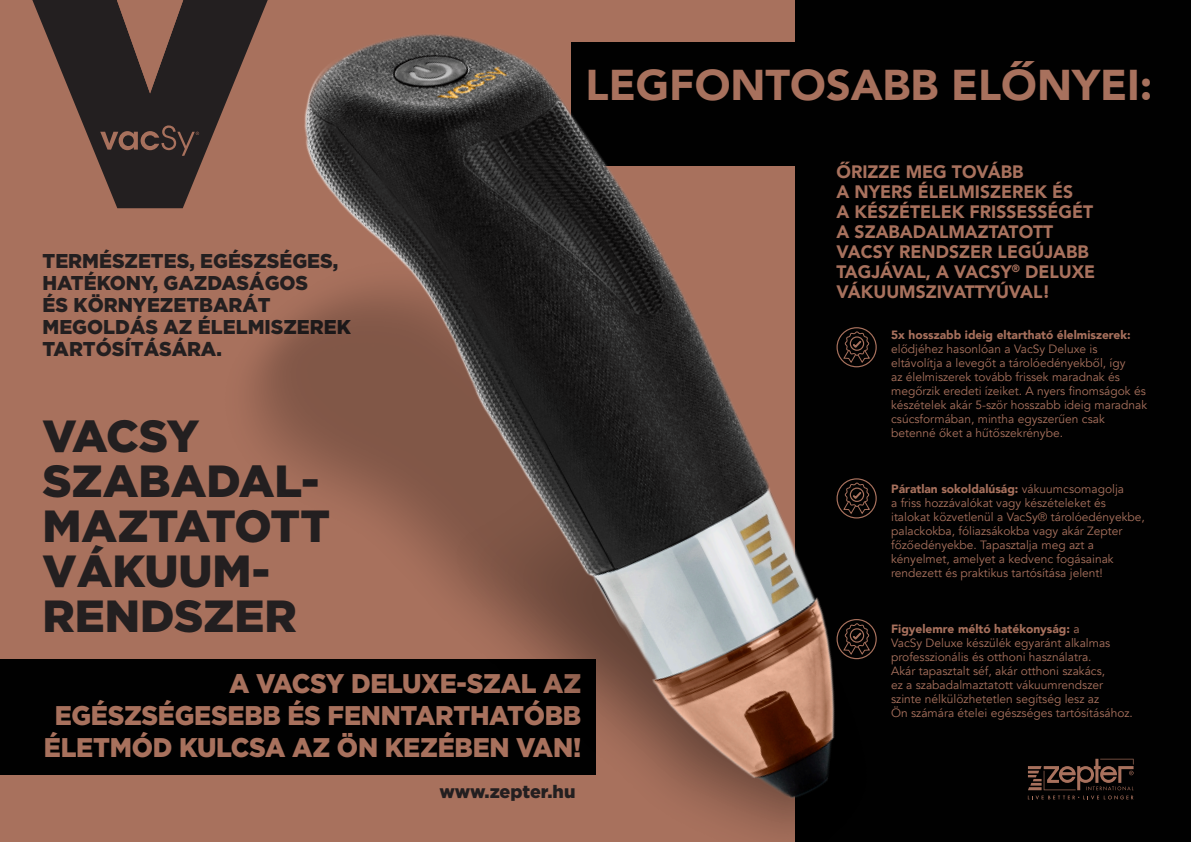
<style>
.page{position:relative;width:1191px;height:842px;background:#010101}
.page>*{position:absolute;margin:0;border:0;box-sizing:border-box;transform-origin:0 0}
.t1{font:900 45px/45px "Gotham";color:#231f20}
.t2{font:900 43px "Avenir";color:#a8715d}
.t3{font:900 27px/32px "Gotham";letter-spacing:-.01em;color:#a8715d;text-align:right;scale:.95 1}
.t4{font:900 20px/22px "Gotham";color:#231f20}
.t5{font:900 18px/20px "Avenir";color:#a8715d}
.t6{font:900 18px "Gotham";letter-spacing:-.01em;color:#231f20}
.t7{font:12px/14px "Avenir";color:#a8715d}
.s1{font-weight:900}
</style>
<div class="page">
<div style="left:0;top:0;width:794px;height:842px;background:#a8715d"></div>
<svg style="left:32px;top:0;width:67px;height:112px;fill:#231f20"></svg>
<svg style="left:1043px;top:759px;width:90px;height:40px"></svg>
<div style="left:0;top:659px;width:595px;height:116px;background:#010101"></div>
<img style="left:99px;top:0;width:944px;height:842px">
<p class="t2" style="left:585px;top:48px;width:568px">LEGFONTOSABB ELŐNYEI:</p>
<p class="t4" style="left:43px;top:249px;width:310px">TERMÉSZETES, EGÉSZSÉGES,<br>HATÉKONY, GAZDASÁGOS<br>ÉS KÖRNYEZETBARÁT<br>MEGOLDÁS AZ ÉLELMISZEREK<br>TARTÓSÍTÁSÁRA.</p>
<p class="t1" style="left:43px;top:413px;width:289px">VACSY<br>SZABADAL-<br>MAZTATOTT<br>VÁKUUM-<br>RENDSZER</p>
<p class="t3" style="left:44px;top:667px;width:567px">A VACSY DELUXE-SZAL AZ<br>EGÉSZSÉGESEBB ÉS FENNTARTHATÓBB<br>ÉLETMÓD KULCSA AZ ÖN KEZÉBEN VAN!</p>
<p class="t6" style="left:439px;top:781px;width:137px">www.zepter.hu</p>
<p class="t5" style="left:836px;top:161px;width:260px">ŐRIZZE MEG TOVÁBB<br>A NYERS ÉLELMISZEREK ÉS<br>A KÉSZÉTELEK FRISSESSÉGÉT<br>A SZABADALMAZTATOTT<br>VACSY RENDSZER LEGÚJABB<br>TAGJÁVAL, A VACSY<sup>®</sup> DELUXE<br>VÁKUUMSZIVATTYÚVAL!</p>
<p class="t7" style="left:891px;top:328px;width:258px"><span class="s1">5x hosszabb ideig eltartható élelmiszerek: </span>elődjéhez hasonlóan a VacSy Deluxe is eltávolítja a levegőt a tárolóedényekből, így<br>az élelmiszerek tovább frissek maradnak és megőrzik eredeti ízeiket. A nyers finomságok és készételek akár 5-ször hosszabb ideig maradnak csúcsformában, mintha egyszerűen csak betenné őket a hűtőszekrénybe.</p>
<p class="t7" style="left:891px;top:482px;width:255px"><span class="s1">Páratlan sokoldalúság:</span> vákuumcsomagolja<br>a friss hozzávalókat vagy készételeket és italokat közvetlenül a VacSy® tárolóedényekbe, palackokba, fóliazsákokba vagy akár Zepter főzőedényekbe. Tapasztalja meg azt a kényelmet, amelyet a kedvenc fogásainak rendezett és praktikus tartósítása jelent!</p>
<p class="t7" style="left:891px;top:622px;width:243px"><span class="s1">Figyelemre méltó hatékonyság:</span> a<br>VacSy Deluxe készülék egyaránt alkalmas professzionális és otthoni használatra.<br>Akár tapasztalt séf, akár otthoni szakács,<br>ez a szabadalmaztatott vákuumrendszer szinte nélkülözhetetlen segítség lesz az<br>Ön számára ételei egészséges tartósításához.</p>
</div>
